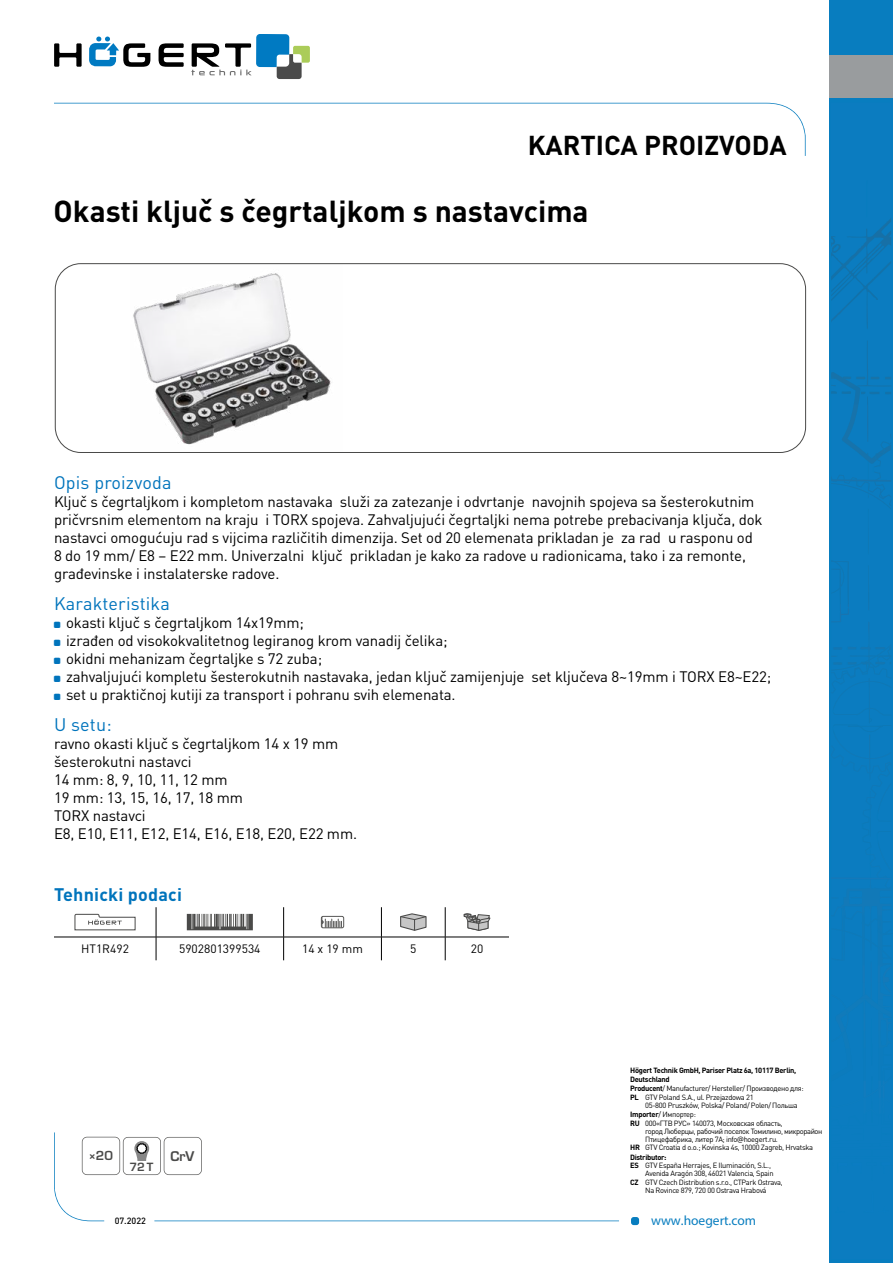
<style>
.page{position:relative;width:893px;height:1263px;background:#fff}
.page>*{position:absolute;margin:0;border:0;box-sizing:border-box;transform-origin:0 0}
.t1{font:700 30px "DIN Pro";color:#000}
.t2{font:700 27px "DIN Pro";color:#000}
.t3{font:18px "DIN Pro";letter-spacing:.01em;color:#0074bc}
.t4{font:700 18px "DIN Pro";letter-spacing:.01em;color:#0074bc}
.t5{font:15px/18px "DIN Pro";letter-spacing:-.01em;color:#000}
.t6{font:13.5px "Myriad Pro";color:#087dbf}
.t7{font:700 13.05px "Euromode";color:#4a4a49}
.t8{font:700 12.15px "Euromode";color:#4a4a49}
.t9{font:12px "DIN Pro";color:#000}
.t10{font:700 11.1px "Euromode";color:#4a4a49}
.t11{font:500 9px "DIN Pro";color:#000}
.t12{font:7.5px/8.2px "DIN Pro";letter-spacing:-.04em;color:#000}
.t13{font:700 7.5px/8.2px "DIN Pro";letter-spacing:-.04em;color:#000}
.s1{font-weight:700}
.s2{font-family:"Open Sans"}
</style>
<div class="page">
<svg style="left:54px;top:43px;width:28px;height:24px"></svg>
<svg style="left:159px;top:43px;width:25px;height:24px"></svg>
<svg style="left:89px;top:37px;width:61px;height:30px"></svg>
<svg style="left:191px;top:34px;width:119px;height:45px"></svg>
<svg style="left:54px;top:103px;width:752px;height:53px"></svg>
<div style="left:631px;top:1217px;width:8px;height:8px;background:#087dbf;border-radius:3px"></div>
<svg style="left:54px;top:1132px;width:565px;height:89px"></svg>
<div style="left:830px;top:0;width:63px;height:1263px;background:#087dbf"></div>
<img style="left:831px;top:273px;width:50px;height:56px">
<img style="left:867px;top:222px;width:24px;height:44px">
<img style="left:831px;top:222px;width:56px;height:42px">
<svg style="left:831px;top:341px;width:60px;height:565px"></svg>
<img style="left:863px;top:906px;width:28px;height:76px">
<img style="left:831px;top:877px;width:60px;height:2px">
<img style="left:848px;top:647px;width:43px;height:3px">
<div style="left:830px;top:56px;width:63px;height:42px;background:#999c9e"></div>
<svg style="left:156px;top:938px;width:1px;height:22px"></svg>
<svg style="left:283px;top:938px;width:1px;height:22px"></svg>
<svg style="left:381px;top:938px;width:1px;height:22px"></svg>
<svg style="left:445px;top:938px;width:1px;height:22px"></svg>
<hr style="left:156px;top:907px;width:1px;height:30px;background:#000">
<hr style="left:283px;top:907px;width:1px;height:30px;background:#000">
<hr style="left:381px;top:907px;width:1px;height:30px;background:#000">
<hr style="left:445px;top:907px;width:1px;height:30px;background:#000">
<hr style="left:54px;top:937px;width:102px;height:1px;background:#000">
<hr style="left:156px;top:937px;width:128px;height:1px;background:#000">
<hr style="left:284px;top:937px;width:97px;height:1px;background:#000">
<hr style="left:381px;top:937px;width:64px;height:1px;background:#000">
<hr style="left:445px;top:937px;width:64px;height:1px;background:#000">
<svg style="left:75px;top:914px;width:61px;height:16px"></svg>
<svg style="left:187px;top:914px;width:66px;height:16px"></svg>
<div style="left:321px;top:916px;width:23px;height:12px;border:1px solid #575756;border-radius:2px"></div>
<svg style="left:321px;top:917px;width:21px;height:11px"></svg>
<svg style="left:400px;top:913px;width:27px;height:18px"></svg>
<svg style="left:464px;top:913px;width:26px;height:18px"></svg>
<svg style="left:82px;top:1137px;width:120px;height:38px"></svg>
<img style="left:133px;top:273px;width:198px;height:172px">
<div style="left:55px;top:263px;width:751px;height:190px;border:1px solid #4a4a49;border-radius:26px"></div>
<h2 class="t2" style="left:528px;top:126px;width:261px">KARTICA PROIZVODA</h2>
<h1 class="t1" style="left:54px;top:191px;width:536px">Okasti ključ s čegrtaljkom s nastavcima</h1>
<p class="t3" style="left:54px;top:471px;width:119px">Opis proizvoda</p>
<p class="t5" style="left:54px;top:492px;width:710px">Ključ s čegrtaljkom i kompletom nastavaka služi za zatezanje i odvrtanje navojnih spojeva sa šesterokutnim pričvrsnim elementom na kraju i TORX spojeva. Zahvaljujući čegrtaljki nema potrebe prebacivanja ključa, dok nastavci omogućuju rad s vijcima različitih dimenzija. Set od 20 elemenata prikladan je za rad u rasponu od 8 do 19 mm/ E8 – E22 mm. Univerzalni ključ prikladan je kako za radove u radionicama, tako i za remonte, građevinske i instalaterske radove.</p>
<p class="t3" style="left:54px;top:592px;width:117px">Karakteristika</p>
<p class="t5" style="left:66px;top:613px;width:707px">okasti ključ s čegrtaljkom 14x19mm;<br>izrađen od visokokvalitetnog legiranog krom vanadij čelika;<br>okidni mehanizam čegrtaljke s 72 zuba;<br>zahvaljujući kompletu šesterokutnih nastavaka, jedan ključ zamijenjuje set ključeva 8~19mm i TORX E8~E22; set u praktičnoj kutiji za transport i pohranu svih elemenata.</p>
<p class="t3" style="left:54px;top:713px;width:59px">U setu:</p>
<p class="t5" style="left:54px;top:734px;width:305px">ravno okasti ključ s čegrtaljkom 14 x 19 mm šesterokutni nastavci<br>14 mm: 8, 9, 10, 11, 12 mm<br>19 mm: 13, 15, 16, 17, 18 mm<br>TORX nastavci<br>E8, E10, E11, E12, E14, E16, E18, E20, E22 mm.</p>
<p class="t4" style="left:54px;top:882px;width:129px">Tehnicki podaci</p>
<p class="t9" style="left:81px;top:941px;width:49px">HT1R492</p>
<p class="t9" style="left:179px;top:941px;width:83px">5902801399534</p>
<p class="t9" style="left:302px;top:941px;width:62px">14 x 19 mm</p>
<p class="t9" style="left:410px;top:941px;width:8px">5</p>
<p class="t9" style="left:471px;top:941px;width:14px">20</p>
<p class="t8" style="left:89px;top:1148px;width:26px">×20</p>
<p class="t10" style="left:130px;top:1160px;width:25px">72T</p>
<p class="t7" style="left:170px;top:1148px;width:26px">CrV</p>
<p class="t13" style="left:630px;top:1066px;width:168px">Högert Technik GmbH, Pariser Platz 6a, 10117 Berlin,<br>Deutschland</p>
<p class="t12" style="left:630px;top:1084px;width:175px"><span class="s1">Producent</span>/ Manufacturer/ Hersteller/ Производено для:<br><span class="s1">PL</span> GTV Poland S.A., ul. Przejazdowa 21</p>
<p class="t12" style="left:630px;top:1100px;width:169px;line-height:9.4px;text-indent:15px">05-800 Pruszków, Polska/ Poland/ Polen/ Польша<br><span class="s1">Importer</span>/ Импортер:</p>
<p class="t12" style="left:630px;top:1118px;width:154px"><span class="s1">RU</span> 000«ГТВ РУС» 140073, Mосковская область,</p>
<p class="t12" style="left:645px;top:1127px;width:179px">город Люберцы, рабочий поселок Томилино, микрорайон</p>
<p class="t12" style="left:645px;top:1135px;width:134px">Птицефабрика, литер 7А; info<span class="s2">@</span>hoegert.ru.</p>
<p class="t12" style="left:630px;top:1143px;width:184px"><span class="s1">HR</span> GTV Croatia d o.o.; Kovinska 4s, 10000 Zagreb, Hrvatska</p>
<p class="t13" style="left:630px;top:1153px;width:38px">Distributor:</p>
<p class="t12" style="left:630px;top:1161px;width:142px"><span class="s1">ES</span> GTV España Herrajes, E Iluminación, S.L.,</p>
<p class="t12" style="left:645px;top:1169px;width:130px">Avenida Aragón 308, 46021 Valencia, Spain</p>
<p class="t12" style="left:630px;top:1177px;width:154px"><span class="s1">CZ</span> GTV Czech Distribution s.r.o., CTPark Ostrava,</p>
<p class="t12" style="left:645px;top:1186px;width:123px">Na Rovince 879, 720 00 Ostrava Hrabová</p>
<p class="t11" style="left:115px;top:1213px;width:33px">07.2022</p>
<p class="t6" style="left:651px;top:1212px;width:107px">www.hoegert.com</p>
</div>
